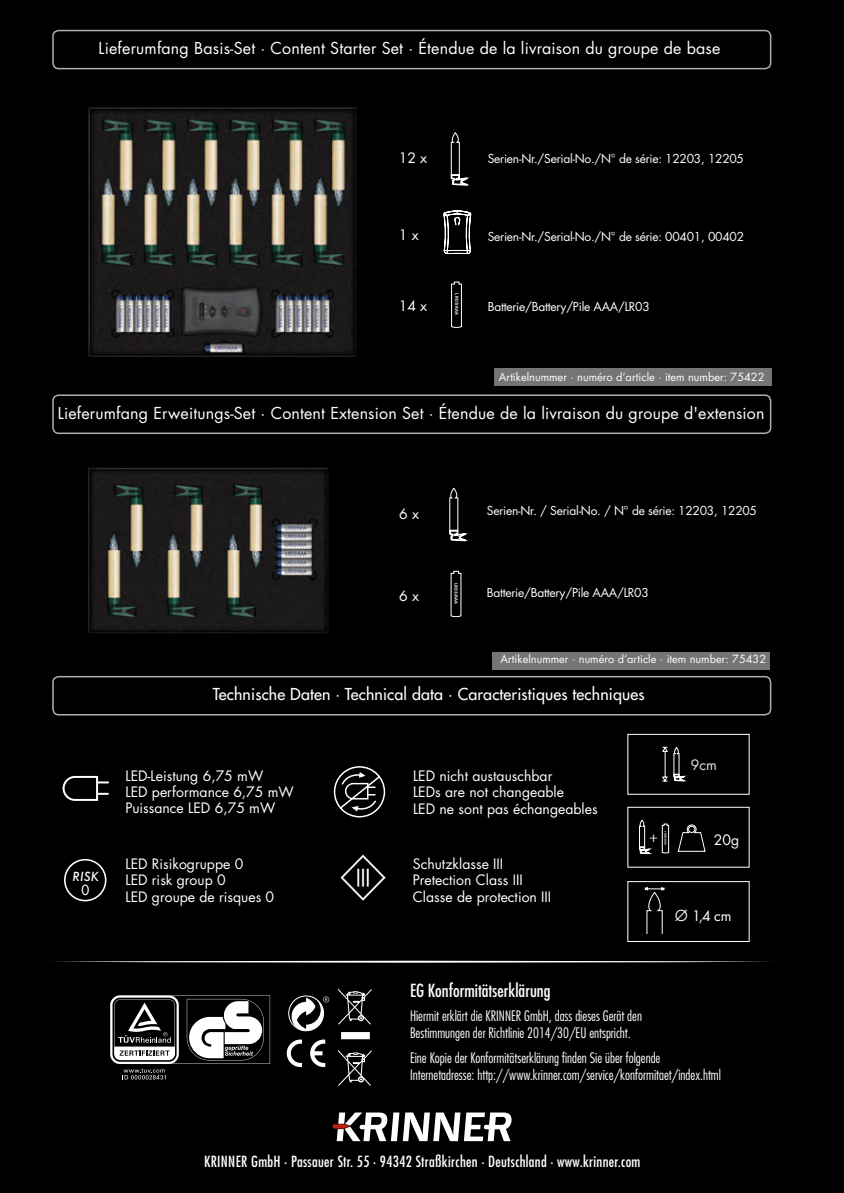
<style>
.page{position:relative;width:844px;height:1193px;background:#fff}
.page>*{position:absolute;margin:0;border:0;box-sizing:border-box;transform-origin:0 0}
.Überschrift{font:condensed 17.6px "Futura Std";color:#fff}
.t1{font:16px "Futura Std";letter-spacing:.01em;color:#fff}
.t2{font:500 16px "Futura Std";letter-spacing:.01em;color:#fff}
.t3{font:15.4px "Minion Pro";color:#fff}
.t4{font:condensed 15px "Futura Std";letter-spacing:.02em;color:#fff}
.t5{font:14px/16px "Futura Std";color:#fff}
.Überschrift-2{font:300 condensed 14px/16.8px "Futura Std";color:#fff}
.t6{font:14px "Futura Std";color:#e3e4e4}
.t7{font:500 13.6px "Futura Std";color:#fff}
.t8{font:italic 500 12.2px "Futura";color:#fff}
.t9{font:12px "Futura Std";letter-spacing:-.02em;color:#fff}
.t10{font:11px "Futura Std";color:#fff}
.t11{font:500 4.4px "Neo Sans Std";letter-spacing:.03em;color:#fff}
.t12{font:500 2.8px "Neo Sans Std";letter-spacing:.03em;color:#fff}
.s1{font-weight:300;font-size:24px}
</style>
<div class="page">
<div style="left:0;top:0;width:843px;height:1192px;background:#000"></div>
<div style="left:627px;top:806px;width:122px;height:61px;border:1px solid #fff"></div>
<svg style="left:332px;top:1112px;width:179px;height:28px"></svg>
<div style="left:52px;top:675px;width:719px;height:40px;border:2px solid #afafb0;border-radius:6px"></div>
<svg style="left:310px;top:1039px;width:15px;height:27px"></svg>
<svg style="left:286px;top:1039px;width:16px;height:27px"></svg>
<div style="left:288px;top:995px;width:35px;height:35px;border:1px solid #fff;border-radius:50%"></div>
<svg style="left:290px;top:996px;width:39px;height:35px"></svg>
<svg style="left:338px;top:988px;width:33px;height:50px"></svg>
<svg style="left:338px;top:1050px;width:33px;height:36px"></svg>
<svg style="left:110px;top:995px;width:160px;height:84px"></svg>
<div style="left:52px;top:394px;width:719px;height:40px;border:2px solid #afafb0;border-radius:6px"></div>
<div style="left:52px;top:30px;width:719px;height:39px;border:2px solid #afafb0;border-radius:6px"></div>
<img style="left:88px;top:467px;width:240px;height:166px">
<img style="left:88px;top:107px;width:268px;height:249px">
<svg style="left:451px;top:281px;width:11px;height:47px"></svg>
<svg style="left:450px;top:133px;width:20px;height:53px"></svg>
<svg style="left:443px;top:210px;width:28px;height:44px"></svg>
<div style="left:492px;top:652px;width:277px;height:17px;background:#757574"></div>
<svg style="left:450px;top:570px;width:11px;height:47px"></svg>
<svg style="left:449px;top:488px;width:19px;height:53px"></svg>
<svg style="left:53px;top:960px;width:718px;height:2px"></svg>
<div style="left:493px;top:368px;width:278px;height:17px;background:#757574"></div>
<div style="left:627px;top:733px;width:122px;height:61px;border:1px solid #fff"></div>
<div style="left:627px;top:880px;width:122px;height:61px;border:1px solid #fff"></div>
<img style="left:340px;top:854px;width:45px;height:45px">
<svg style="left:62px;top:775px;width:46px;height:26px"></svg>
<div style="left:64px;top:858px;width:42px;height:43px;border:2px solid #fff;border-radius:50%"></div>
<svg style="left:638px;top:820px;width:15px;height:34px"></svg>
<svg style="left:661px;top:823px;width:8px;height:30px"></svg>
<svg style="left:678px;top:824px;width:27px;height:27px"></svg>
<svg style="left:673px;top:747px;width:14px;height:34px"></svg>
<svg style="left:662px;top:746px;width:5px;height:35px"></svg>
<svg style="left:644px;top:886px;width:19px;height:47px"></svg>
<svg style="left:333px;top:766px;width:53px;height:52px"></svg>
<p class="t1" style="left:99px;top:38px;width:623px">Lieferumfang Basis-Set ∙ Content Starter Set ∙ Étendue de la livraison du groupe de base</p>
<p class="t5" style="left:398px;top:150px;width:30px">12 x</p>
<p class="t9" style="left:487px;top:150px;width:257px">Serien-Nr./Serial-No./N° de série: 12203, 12205</p>
<p class="t5" style="left:398px;top:227px;width:21px">1 x</p>
<p class="t9" style="left:487px;top:229px;width:257px">Serien-Nr./Serial-No./N° de série: 00401, 00402</p>
<p class="t5" style="left:398px;top:297px;width:30px">14 x</p>
<p class="t11" style="left:459px;top:293px;width:23px;rotate:90deg">LR03/AAA</p>
<p class="t9" style="left:487px;top:298px;width:163px">Batterie/Battery/Pile AAA/LR03</p>
<p class="t10" style="left:498px;top:370px;width:267px">Artikelnummer ∙ numéro d‘article ∙ item number: 75422</p>
<p class="t1" style="left:58px;top:402px;width:707px">Lieferumfang Erweitungs-Set ∙ Content Extension Set ∙ Étendue de la livraison du groupe d'extension</p>
<p class="t5" style="left:399px;top:505px;width:21px">6 x</p>
<p class="t9" style="left:486px;top:503px;width:271px">Serien-Nr. / Serial-No. / N° de série: 12203, 12205</p>
<p class="t5" style="left:399px;top:587px;width:21px">6 x</p>
<p class="t11" style="left:458px;top:582px;width:23px;rotate:90deg">LR03/AAA</p>
<p class="t9" style="left:486px;top:584px;width:163px">Batterie/Battery/Pile AAA/LR03</p>
<p class="t10" style="left:500px;top:652px;width:267px">Artikelnummer ∙ numéro d‘article ∙ item number: 75432</p>
<p class="t2" style="left:213px;top:684px;width:433px">Technische Daten ∙ Technical data ∙ Caracteristiques techniques</p>
<p class="t5" style="left:125px;top:768px;width:139px">LED-Leistung 6,75 mW</p>
<p class="t5" style="left:125px;top:784px;width:170px">LED performance 6,75 mW</p>
<p class="t5" style="left:125px;top:800px;width:151px">Puissance LED 6,75 mW</p>
<p class="t5" style="left:413px;top:768px;width:152px">LED nicht austauschbar<br>LEDs are not changeable</p>
<p class="t5" style="left:413px;top:800px;width:186px">LED ne sont pas échangeables</p>
<p class="t6" style="left:690px;top:755px;width:28px">9cm</p>
<p class="t8" style="left:72px;top:867px;width:28px">RISK</p>
<p class="t7" style="left:81px;top:880px;width:9px">0</p>
<p class="t5" style="left:125px;top:856px;width:119px">LED Risikogruppe 0</p>
<p class="t5" style="left:125px;top:872px;width:102px">LED risk group 0</p>
<p class="t5" style="left:125px;top:888px;width:150px">LED groupe de risques 0</p>
<p class="t5" style="left:412px;top:856px;width:111px">Schutzklasse III<br>Pretection Class III</p>
<p class="t5" style="left:412px;top:888px;width:140px">Classe de protection III</p>
<p class="t12" style="left:667px;top:830px;width:15px;rotate:90deg">LR03/AAA</p>
<p class="t3" style="left:649px;top:826px;width:10px">+</p>
<p class="t5" style="left:713px;top:832px;width:27px">20g</p>
<p class="t5" style="left:674px;top:907px;width:58px"><span class="s1">ø</span> 1,4 cm</p>
<p class="Überschrift" style="left:410px;top:979px;width:142px">EG Konformitätserklärung</p>
<p class="Überschrift-2" style="left:410px;top:1007px;width:233px">Hiermit erklärt die KRINNER GmbH, dass dieses Gerät den<br>Bestimmungen der Richtlinie 2014/30/EU entspricht.</p>
<p class="Überschrift-2" style="left:410px;top:1048px;width:312px">Eine Kopie der Konformitätserklärung finden Sie über folgende<br>Internetadresse: http://www.krinner.com/service/konformitaet/index.html</p>
<p class="t4" style="left:204px;top:1151px;width:437px">KRINNER GmbH · Passauer Str. 55 · 94342 Straßkirchen · Deutschland · www.krinner.com</p>
</div>
